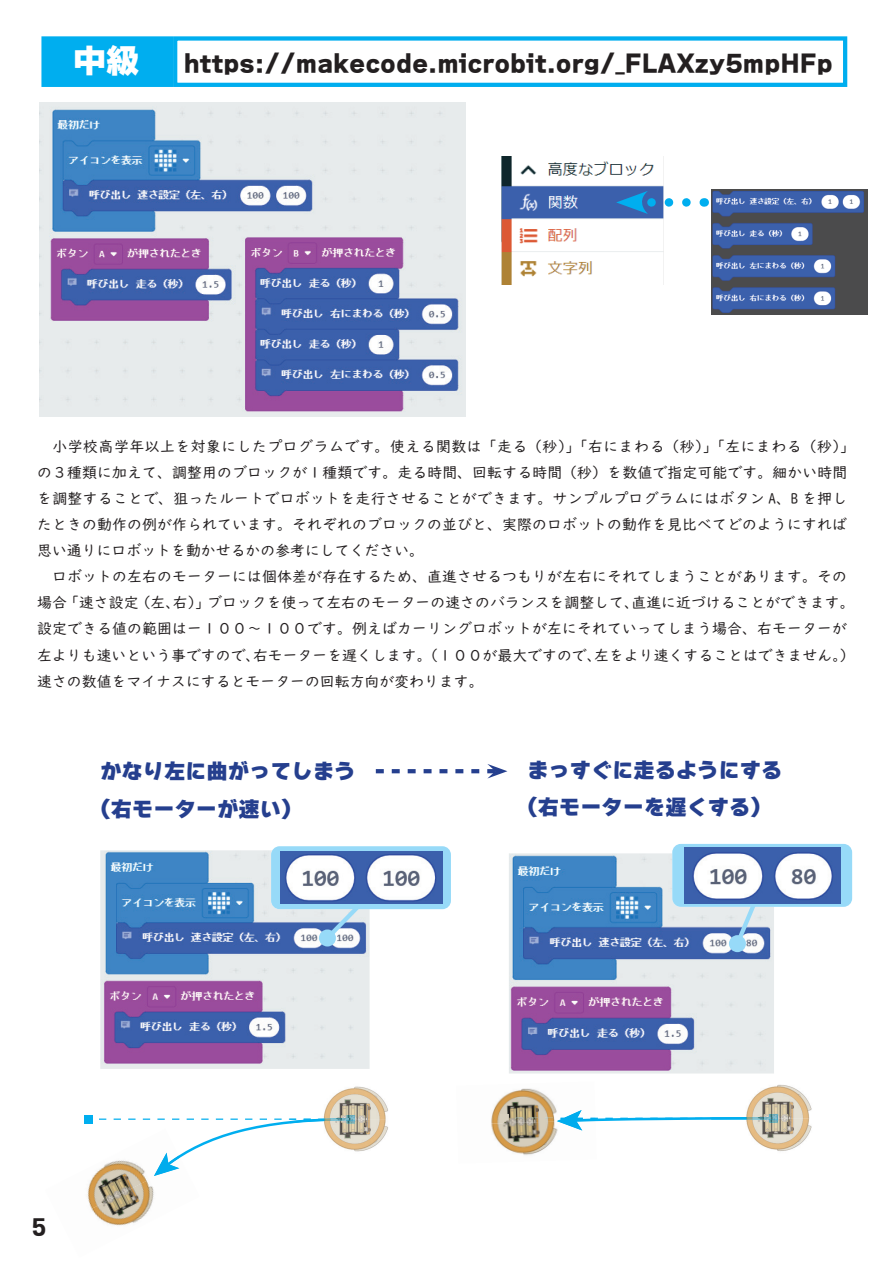
<style>
.page{position:relative;width:893px;height:1263px;background:#fff}
.page>*{position:absolute;margin:0;border:0;box-sizing:border-box;transform-origin:0 0}
.t1{font:33px "Wanpaku Ruika 08";color:#fff}
.t2{font:23.4px "Wanpaku Ruika 08";color:#231f20}
.t3{font:22.35px "EPSONPGOTHIC W6";color:#231f20}
.t4{font:21.3px/37.2px "Wanpaku Ruika 08";color:#253f8e}
.t5{font:14.85px/26.1px "UD Digi Kyokasho N R";letter-spacing:.01em;color:#231f20}
</style>
<div class="page">
<div style="left:41px;top:36px;width:132px;height:51px;background:#00aeef;border:4px solid #00aeef"></div>
<div style="left:173px;top:36px;width:674px;height:51px;border:4px solid #00aeef"></div>
<img style="left:39px;top:103px;width:427px;height:313px">
<img style="left:502px;top:156px;width:161px;height:128px">
<img style="left:711px;top:189px;width:156px;height:126px">
<svg style="left:616px;top:191px;width:70px;height:23px"></svg>
<svg style="left:128px;top:1118px;width:8px;height:2px"></svg>
<svg style="left:114px;top:1118px;width:7px;height:2px"></svg>
<svg style="left:99px;top:1118px;width:7px;height:2px"></svg>
<div style="left:84px;top:1115px;width:8px;height:8px;background:#00aeef"></div>
<img style="left:324px;top:1086px;width:64px;height:66px">
<img style="left:87px;top:1162px;width:67px;height:64px">
<svg style="left:143px;top:1115px;width:212px;height:61px"></svg>
<img style="left:154px;top:1152px;width:25px;height:24px">
<img style="left:747px;top:1084px;width:65px;height:67px">
<svg style="left:595px;top:1110px;width:183px;height:20px"></svg>
<img style="left:711px;top:1117px;width:67px;height:3px">
<img style="left:491px;top:1088px;width:104px;height:33px">
<img style="left:491px;top:1121px;width:106px;height:34px">
<img style="left:516px;top:1118px;width:41px;height:1px">
<svg style="left:500px;top:1114px;width:9px;height:8px"></svg>
<img style="left:582px;top:1118px;width:13px;height:3px">
<img style="left:557px;top:1110px;width:25px;height:20px">
<img style="left:100px;top:850px;width:270px;height:219px">
<img style="left:509px;top:853px;width:265px;height:220px">
<svg style="left:376px;top:764px;width:131px;height:14px"></svg>
<div style="left:271px;top:846px;width:180px;height:63px;background:#97daf8;border-radius:9px"></div>
<svg style="left:672px;top:844px;width:180px;height:63px;background:#8ccaed"></svg>
<img style="left:281px;top:851px;width:161px;height:53px">
<img style="left:685px;top:848px;width:156px;height:55px">
<svg style="left:321px;top:900px;width:43px;height:44px"></svg>
<div style="left:319px;top:929px;width:17px;height:17px;background:#97daf8;border-radius:50%"></div>
<svg style="left:732px;top:899px;width:27px;height:50px"></svg>
<div style="left:729px;top:935px;width:17px;height:17px;background:#97daf8;border-radius:50%"></div>
<h1 class="t1" style="left:73px;top:44px;width:67px">中級</h1>
<h2 class="t2" style="left:184px;top:51px;width:651px">https://makecode.microbit.org/_FLAXzy5mpHFp</h2>
<p class="t5" style="left:37px;top:434px;width:819px;text-indent:15px">小学校高学年以上を対象にしたプログラムです。使える関数は「走る（秒）」「右にまわる（秒）」「左にまわる（秒）」の３種類に加えて、調整用のブロックが１種類です。走る時間、回転する時間（秒）を数値で指定可能です。細かい時間を調整することで、狙ったルートでロボットを走行させることができます。サンプルプログラムにはボタン A、B を押したときの動作の例が作られています。それぞれのブロックの並びと、実際のロボットの動作を見比べてどのようにすれば思い通りにロボットを動かせるかの参考にしてください。<br>　ロボットの左右のモーターには個体差が存在するため、直進させるつもりが左右にそれてしまうことがあります。その場合「速さ設定（左、右）」ブロックを使って左右のモーターの速さのバランスを調整して、直進に近づけることができます。設定できる値の範囲はー１００～１００です。例えばカーリングロボットが左にそれていってしまう場合、右モーターが左よりも速いという事ですので、右モーターを遅くします。（１００が最大ですので、左をより速くすることはできません。）速さの数値をマイナスにするとモーターの回転方向が変わります。</p>
<h3 class="t4" style="left:90px;top:753px;width:267px;text-indent:11px">かなり左に曲がってしまう（右モーターが速い）</h3>
<h3 class="t4" style="left:517px;top:751px;width:267px;text-align:center">まっすぐに走るようにする（右モーターを遅くする）</h3>
<h3 class="t3" style="left:32px;top:1216px;width:17px">5</h3>
</div>
